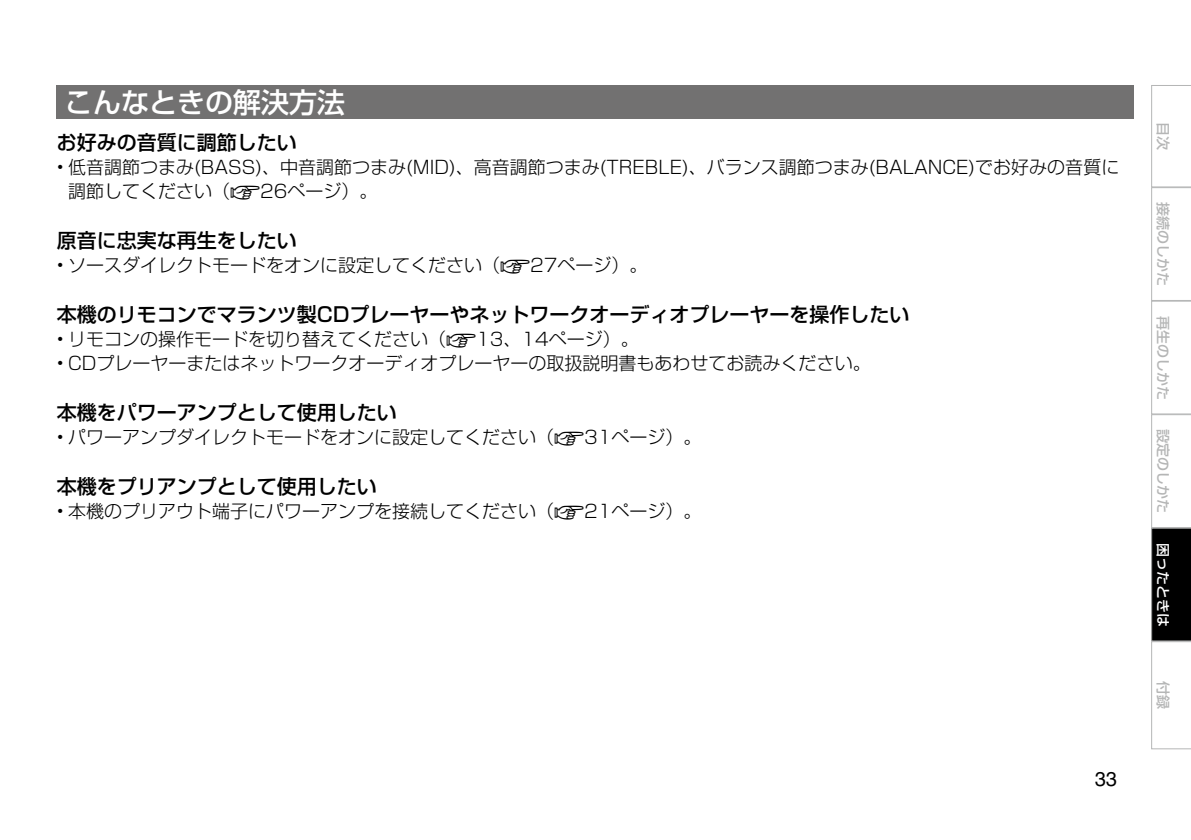
<style>
.page{position:relative;width:1191px;height:840px;background:#fff}
.page>*{position:absolute;margin:0;border:0;box-sizing:border-box;transform-origin:0 0}
.t1{font:500 28px "Shin Go Pro";color:#fff}
.t2{font:500 20px "Shin Go Pro";color:#000}
.t3{font:20px "Helvetica LT Std";color:#000}
.t4{font:300 18px/24px "Shin Go Pro";color:#000}
.t5{font:500 14px "Shin Go Pro";color:#b5b6b6}
.t6{font:500 14px "Shin Go Pro";color:#fff}
.s1{font-family:"Marks For Denon";font-weight:400}
</style>
<div class="page">
<svg style="left:1151px;top:85px;width:40px;height:663px"></svg>
<div style="left:57px;top:85px;width:1077px;height:33px;background:#727171"></div>
<h1 class="t1" style="left:65px;top:79px;width:282px">こんなときの解決方法</h1>
<p class="t2" style="left:57px;top:126px;width:242px">お好みの音質に調節したい</p>
<p class="t4" style="left:68px;top:153px;width:1052px;text-indent:-11px">• 低音調節つまみ(BASS)、中音調節つまみ(MID)、高音調節つまみ(TREBLE)、バランス調節つまみ(BALANCE)でお好みの音質に調節してください（<span class="s1">V</span>26ページ）。</p>
<p class="t2" style="left:57px;top:224px;width:242px">原音に忠実な再生をしたい</p>
<p class="t4" style="left:57px;top:251px;width:592px">• ソースダイレクトモードをオンに設定してください（<span class="s1">V</span>27ページ）。</p>
<p class="t2" style="left:57px;top:298px;width:854px">本機のリモコンでマランツ製CDプレーヤーやネットワークオーディオプレーヤーを操作したい</p>
<p class="t4" style="left:57px;top:325px;width:583px">• リモコンの操作モードを切り替えてください（<span class="s1">V</span>13、14ページ）。</p>
<p class="t4" style="left:57px;top:349px;width:815px">• CDプレーヤーまたはネットワークオーディオプレーヤーの取扱説明書もあわせてお読みください。</p>
<p class="t2" style="left:57px;top:396px;width:342px">本機をパワーアンプとして使用したい</p>
<p class="t4" style="left:57px;top:423px;width:646px">• パワーアンプダイレクトモードをオンに設定してください（<span class="s1">V</span>31ページ）。</p>
<p class="t2" style="left:57px;top:470px;width:321px">本機をプリアンプとして使用したい</p>
<p class="t4" style="left:57px;top:497px;width:646px">• 本機のプリアウト端子にパワーアンプを接続してください（<span class="s1">V</span>21ページ）。</p>
<p class="t3" style="left:1094px;top:767px;width:24px">33</p>
<p class="t5" style="left:1174px;top:122px;width:29px;rotate:90deg">目次</p>
<p class="t5" style="left:1174px;top:202px;width:85px;rotate:90deg">接続のしかた</p>
<p class="t5" style="left:1174px;top:315px;width:85px;rotate:90deg">再生のしかた</p>
<p class="t5" style="left:1174px;top:429px;width:85px;rotate:90deg">設定のしかた</p>
<p class="t6" style="left:1174px;top:542px;width:85px;rotate:90deg">困ったときは</p>
<p class="t5" style="left:1174px;top:680px;width:29px;rotate:90deg">付録</p>
</div>
